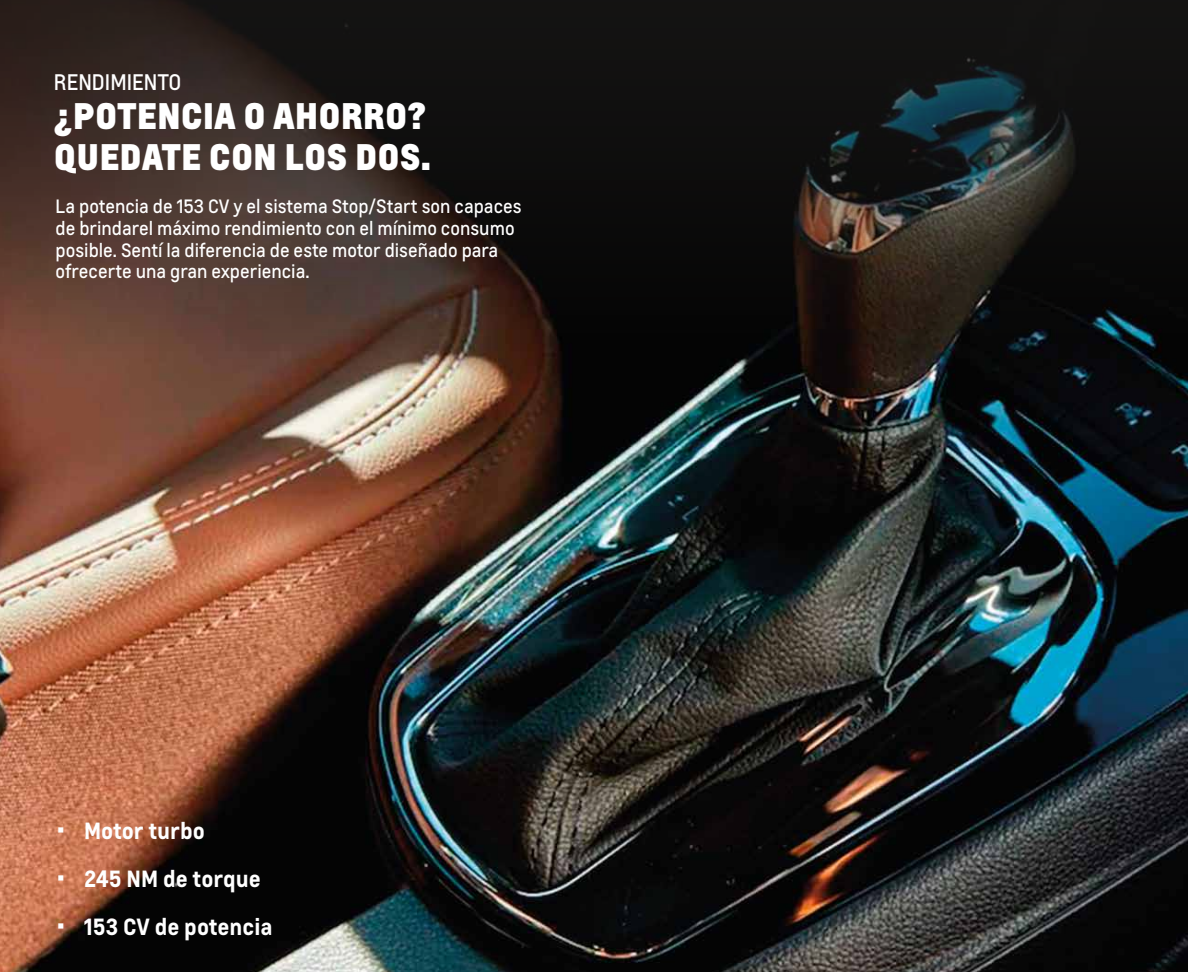
<style>
.page{position:relative;width:1188px;height:972px;background:#fff}
.page>*{position:absolute;margin:0;border:0;box-sizing:border-box;transform-origin:0 0}
.t1{font:800 34.5px/41.4px "Louis";color:#fff}
.t2{font:700 21.9px "Louis";color:#fff}
.t3{font:21px "Louis";color:#fff}
.t4{font:18px/21.6px "Louis";color:#fff}
</style>
<div class="page">
<img style="left:0;top:925px;width:1188px;height:47px">
<img style="left:0;top:0;width:1188px;height:925px">
<p class="t3" style="left:54px;top:69px;width:129px">RENDIMIENTO</p>
<h1 class="t1" style="left:54px;top:94px;width:379px">¿POTENCIA O AHORRO?<br>QUEDATE CON LOS DOS.</h1>
<p class="t4" style="left:56px;top:196px;width:468px">La potencia de 153 CV y el sistema Stop/Start son capaces de brindarel máximo rendimiento con el mínimo consumo posible. Sentí la diferencia de este motor diseñado para ofrecerte una gran experiencia.</p>
<p class="t2" style="left:57px;top:816px;width:149px">• Motor turbo</p>
<p class="t2" style="left:57px;top:864px;width:205px">• 245 NM de torque</p>
<p class="t2" style="left:57px;top:912px;width:217px">• 153 CV de potencia</p>
</div>
